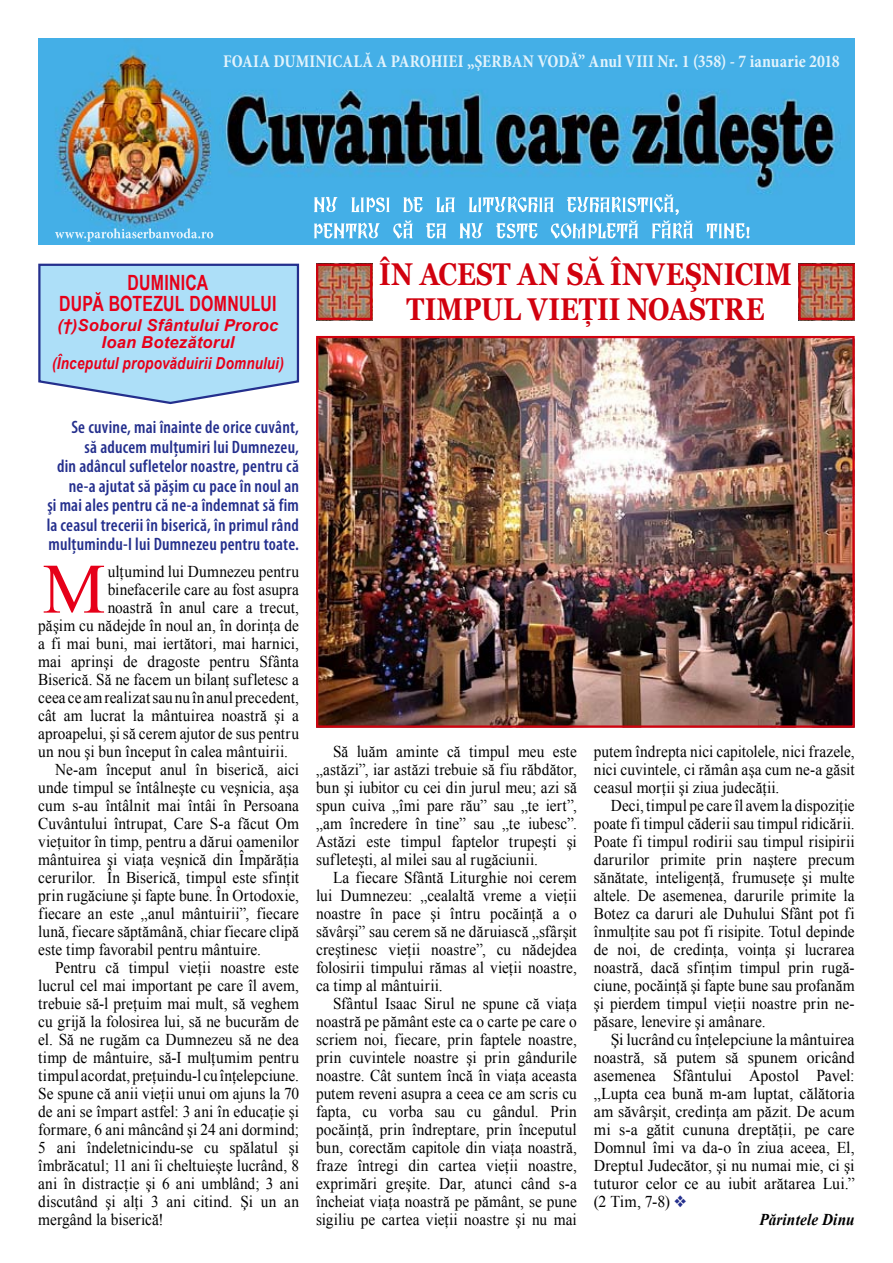
<style>
.page{position:relative;width:893px;height:1263px;background:#fff}
.page>*{position:absolute;margin:0;border:0;box-sizing:border-box;transform-origin:0 0}
.t1{font:70.8px "Times New Roman";color:#e60019}
.t2{font:700 31.5px/34.5px "Georgia";letter-spacing:.01em;color:#d1010e;text-align:center;scale:.83 1}
.t3{font:700 21px/21px "Arial Narrow";letter-spacing:.015em;color:#e60019;text-align:center;scale:.92 1}
.t4{font:600 condensed 18px/19.5px "Myriad Pro";letter-spacing:.015em;color:#242f8d;text-align:right}
.t5{font:700 condensed 18px "Minion Pro";letter-spacing:.005em;color:#e2f3fc;scale:.94 1}
.t6{font:16.5px/18px "Times New Roman";letter-spacing:.005em;color:#000;text-align:justify;scale:.93 1}
.t7{font:16.5px "Times New Roman";letter-spacing:.005em;color:#000;scale:.96 1}
.t8{font:italic 700 16.5px/16.5px "Arial";letter-spacing:.015em;color:#e60019;text-align:center}
.t9{font:italic 700 16.5px "Arial";letter-spacing:.015em;color:#e60019;scale:.82 1}
.t10{font:italic 700 16.5px "Times New Roman";letter-spacing:.01em;color:#000;scale:.93 1}
.s1{color:#242f8d}
</style>
<div class="page">
<img style="left:319px;top:339px;width:533px;height:386px">
<div style="left:316px;top:336px;width:539px;height:392px;border:2px solid #d1010e"></div>
<img style="left:319px;top:267px;width:50px;height:50px">
<div style="left:316px;top:264px;width:56px;height:56px;border:2px solid #d1010e"></div>
<img style="left:801px;top:267px;width:51px;height:50px">
<div style="left:798px;top:264px;width:57px;height:56px;border:2px solid #d1010e"></div>
<img style="left:38px;top:38px;width:817px;height:206px">
<svg style="left:314px;top:194px;width:435px;height:44px;background:#6ec0ec"></svg>
<svg style="left:55px;top:228px;width:158px;height:14px;background:#67beeb"></svg>
<svg style="left:38px;top:263px;width:262px;height:142px;background:#aed9f3"></svg>
<p class="t5" style="left:223px;top:50px;width:657px">FOAIA DUMINICALĂ A PAROHIEI „ŞERBAN VODĂ” Anul VIII Nr. 1 (358) - 7 ianuarie 2018</p>
<p class="t3" style="left:59px;top:271px;width:238px">DUMINICA<br>DUPĂ BOTEZUL DOMNULUI</p>
<p class="t8" style="left:58px;top:318px;width:222px">(†)Soborul Sfântului Proroc<br>Ioan Botezătorul</p>
<p class="t9" style="left:52px;top:352px;width:284px">(Începutul propovăduirii Domnului)</p>
<h2 class="t2" style="left:379px;top:257px;width:499px">ÎN ACEST AN SĂ ÎNVEŞNICIM<br>TIMPUL VIEŢII NOASTRE</h2>
<p class="t4" style="left:47px;top:417px;width:254px">Se cuvine, mai înainte de orice cuvânt,<br>să aducem mulţumiri lui Dumnezeu,<br>din adâncul sufletelor noastre, pentru că ne-a ajutat să păşim cu pace în noul an<br>şi mai ales pentru că ne-a îndemnat să fim la ceasul trecerii în biserică, în primul rând mulțumindu-I lui Dumnezeu pentru toate.</p>
<h1 class="t1" style="left:43px;top:541px;width:65px">M</h1>
<p class="t6" style="left:108px;top:562px;width:207px">ulţumind lui Dumnezeu pentru</p>
<p class="t6" style="left:108px;top:580px;width:207px">binefacerile care au fost asupra</p>
<p class="t6" style="left:108px;top:598px;width:207px">noastră în anul care a trecut,</p>
<p class="t6" style="left:38px;top:616px;width:282px">păşim cu nădejde în noul an, în dorinţa de</p>
<p class="t6" style="left:38px;top:634px;width:282px">a fi mai buni, mai iertători, mai harnici,</p>
<p class="t6" style="left:38px;top:652px;width:282px">mai aprinşi de dragoste pentru Sfânta</p>
<p class="t6" style="left:38px;top:670px;width:282px">Biserică. Să ne facem un bilanţ sufletesc a</p>
<p class="t6" style="left:38px;top:688px;width:282px">ceea ce am realizat sau nu în anul precedent,</p>
<p class="t6" style="left:38px;top:706px;width:282px">cât am lucrat la mântuirea noastră şi a</p>
<p class="t6" style="left:38px;top:724px;width:282px">aproapelui, şi să cerem ajutor de sus pentru</p>
<p class="t6" style="left:38px;top:742px;width:270px">un nou şi bun început în calea mântuirii.</p>
<p class="t6" style="left:55px;top:760px;width:264px">Ne-am început anul în biserică, aici</p>
<p class="t6" style="left:38px;top:778px;width:282px">unde timpul se întâlneşte cu veşnicia, aşa</p>
<p class="t6" style="left:38px;top:796px;width:282px">cum s-au întâlnit mai întâi în Persoana</p>
<p class="t6" style="left:38px;top:814px;width:282px">Cuvântului întrupat, Care S-a făcut Om</p>
<p class="t6" style="left:38px;top:832px;width:282px">vieţuitor în timp, pentru a dărui oamenilor</p>
<p class="t6" style="left:38px;top:850px;width:282px">mântuirea şi viaţa veşnică din Împărăţia</p>
<p class="t6" style="left:38px;top:868px;width:282px">cerurilor. În Biserică, timpul este sfinţit</p>
<p class="t6" style="left:38px;top:886px;width:282px">prin rugăciune şi fapte bune. În Ortodoxie,</p>
<p class="t6" style="left:38px;top:904px;width:282px">fiecare an este „anul mântuirii”, fiecare</p>
<p class="t6" style="left:38px;top:922px;width:282px">lună, fiecare săptămână, chiar fiecare clipă</p>
<p class="t6" style="left:38px;top:940px;width:241px">este timp favorabil pentru mântuire.</p>
<p class="t6" style="left:55px;top:958px;width:264px">Pentru că timpul vieţii noastre este</p>
<p class="t6" style="left:38px;top:976px;width:282px">lucrul cel mai important pe care îl avem,</p>
<p class="t6" style="left:38px;top:994px;width:282px">trebuie să-l preţuim mai mult, să veghem</p>
<p class="t6" style="left:38px;top:1012px;width:282px">cu grijă la folosirea lui, să ne bucurăm de</p>
<p class="t6" style="left:38px;top:1030px;width:282px">el. Să ne rugăm ca Dumnezeu să ne dea</p>
<p class="t6" style="left:38px;top:1048px;width:282px">timp de mântuire, să-I mulţumim pentru</p>
<p class="t6" style="left:38px;top:1066px;width:282px">timpul acordat, preţuindu-l cu înţelepciune.</p>
<p class="t6" style="left:38px;top:1084px;width:282px">Se spune că anii vieţii unui om ajuns la 70</p>
<p class="t6" style="left:38px;top:1102px;width:282px">de ani se împart astfel: 3 ani în educaţie şi</p>
<p class="t6" style="left:38px;top:1120px;width:282px">formare, 6 ani mâncând şi 24 ani dormind;</p>
<p class="t6" style="left:38px;top:1138px;width:282px">5 ani îndeletnicindu-se cu spălatul şi</p>
<p class="t6" style="left:38px;top:1156px;width:282px">îmbrăcatul; 11 ani îi cheltuieşte lucrând, 8</p>
<p class="t6" style="left:38px;top:1174px;width:282px">ani în distracţie şi 6 ani umblând; 3 ani</p>
<p class="t6" style="left:38px;top:1192px;width:282px">discutând şi alţi 3 ani citind. Şi un an</p>
<p class="t6" style="left:38px;top:1210px;width:136px">mergând la biserică!</p>
<p class="t6" style="left:316px;top:742px;width:282px;text-indent:17px">Să luăm aminte că timpul meu este „astăzi”, iar astăzi trebuie să fiu răbdător, bun şi iubitor cu cei din jurul meu; azi să spun cuiva „îmi pare rău” sau „te iert”, „am încredere în tine” sau „te iubesc”.<br>Astăzi este timpul faptelor trupeşti şi sufleteşti, al milei sau al rugăciunii.</p>
<p class="t6" style="left:316px;top:868px;width:282px;text-indent:17px">La fiecare Sfântă Liturghie noi cerem lui Dumnezeu: „cealaltă vreme a vieţii noastre în pace şi întru pocăinţă a o săvârşi” sau cerem să ne dăruiască „sfârşit creştinesc vieţii noastre”, cu nădejdea folosirii timpului rămas al vieţii noastre, ca timp al mântuirii.</p>
<p class="t6" style="left:316px;top:994px;width:282px;text-indent:17px">Sfântul Isaac Sirul ne spune că viaţa noastră pe pământ este ca o carte pe care o scriem noi, fiecare, prin faptele noastre, prin cuvintele noastre şi prin gândurile noastre. Cât suntem încă în viaţa aceasta putem reveni asupra a ceea ce am scris cu fapta, cu vorba sau cu gândul. Prin pocăinţă, prin îndreptare, prin începutul bun, corectăm capitole din viaţa noastră, fraze întregi din cartea vieţii noastre, exprimări greşite. Dar, atunci când s-a încheiat viaţa noastră pe pământ, se pune sigiliu pe cartea vieţii noastre şi nu mai</p>
<p class="t6" style="left:594px;top:742px;width:282px">putem îndrepta nici capitolele, nici frazele, nici cuvintele, ci rămân aşa cum ne-a găsit ceasul morţii şi ziua judecăţii.</p>
<p class="t6" style="left:594px;top:796px;width:282px;text-indent:17px">Deci, timpul pe care îl avem la dispoziţie poate fi timpul căderii sau timpul ridicării.<br>Poate fi timpul rodirii sau timpul risipirii darurilor primite prin naştere precum sănătate, inteligenţă, frumuseţe şi multe altele. De asemenea, darurile primite la Botez ca daruri ale Duhului Sfânt pot fi înmulţite sau pot fi risipite. Totul depinde de noi, de credinţa, voinţa şi lucrarea noastră, dacă sfinţim timpul prin rugă&shy;ciune, pocăinţă şi fapte bune sau profanăm şi pierdem timpul vieţii noastre prin ne&shy;păsare, lenevire şi amânare.</p>
<p class="t7" style="left:611px;top:1028px;width:255px">Şi lucrând cu înţelepciune la mântuirea</p>
<p class="t7" style="left:594px;top:1046px;width:273px">noastră, să putem să spunem oricând</p>
<p class="t7" style="left:594px;top:1064px;width:273px">asemenea Sfântului Apostol Pavel:</p>
<p class="t7" style="left:594px;top:1082px;width:273px">„Lupta cea bună m-am luptat, călătoria</p>
<p class="t7" style="left:594px;top:1100px;width:273px">am săvârşit, credinţa am păzit. De acum</p>
<p class="t7" style="left:594px;top:1118px;width:273px">mi s-a gătit cununa dreptăţii, pe care</p>
<p class="t7" style="left:594px;top:1136px;width:273px">Domnul îmi va da-o în ziua aceea, El,</p>
<p class="t7" style="left:594px;top:1154px;width:273px">Dreptul Judecător, şi nu numai mie, ci şi</p>
<p class="t7" style="left:594px;top:1172px;width:273px">tuturor celor ce au iubit arătarea Lui.”</p>
<p class="t7" style="left:594px;top:1190px;width:98px">(2 Tim, 7-8) <span class="s1">❖</span></p>
<p class="t10" style="left:759px;top:1208px;width:104px">Părintele Dinu</p>
</div>
